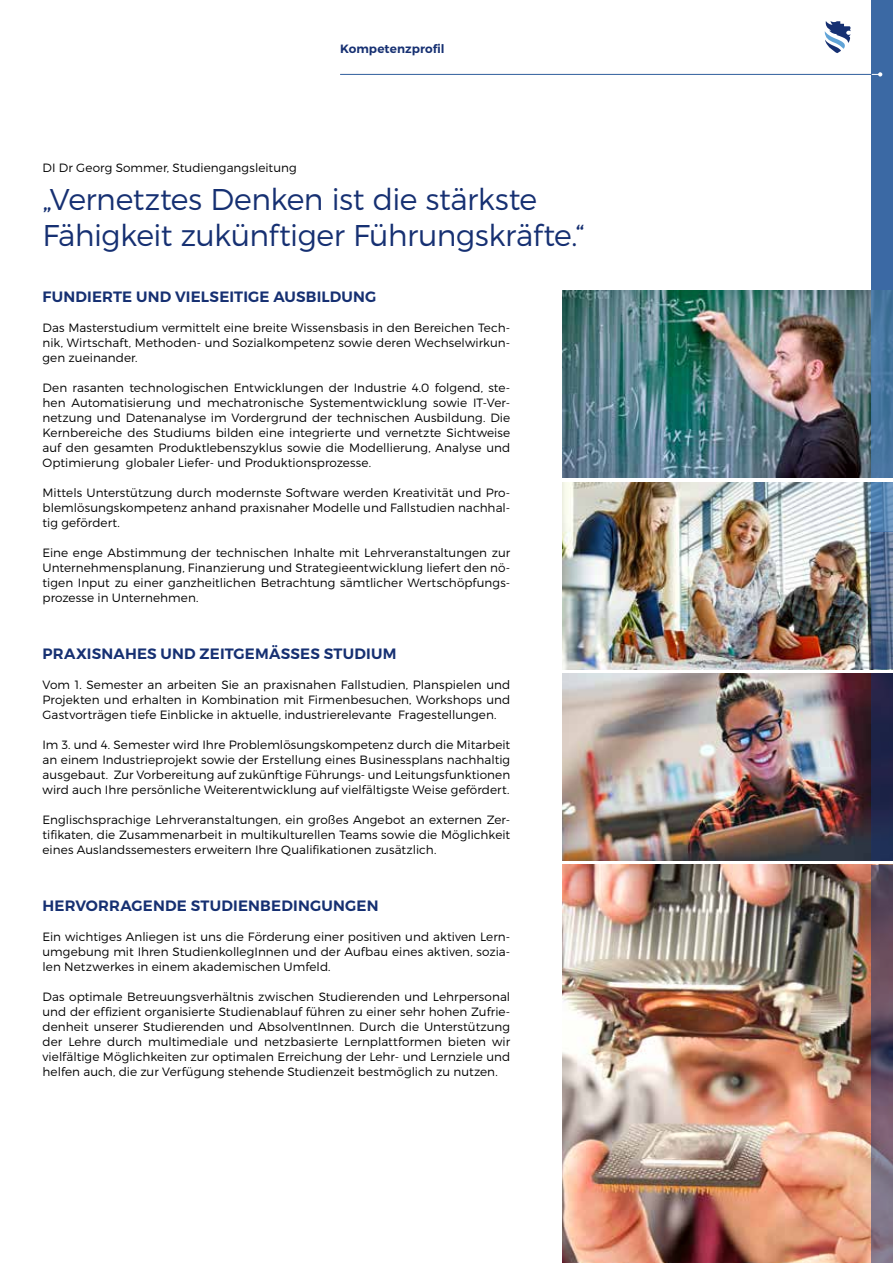
<style>
.page{position:relative;width:893px;height:1263px;background:#fff}
.page>*{position:absolute;margin:0;border:0;box-sizing:border-box;transform-origin:0 0}
.t1{font:300 30px/36px "Montserrat";letter-spacing:-.015em;color:#163072}
.t2{font:600 15px "Montserrat";letter-spacing:.015em;color:#163072}
.t3{font:300 12px/15px "Montserrat";letter-spacing:.005em;color:#000;text-align:justify}
.t4{font:600 12px "Montserrat";letter-spacing:.005em;color:#163072}
</style>
<div class="page">
<div style="left:872px;top:0;width:21px;height:291px;background:#3b69a4"></div>
<hr style="left:340px;top:74px;width:532px;height:1px;background:#61a4d7">
<svg style="left:872px;top:72px;width:10px;height:5px"></svg>
<svg style="left:825px;top:21px;width:25px;height:32px"></svg>
<img style="left:562px;top:482px;width:310px;height:187px">
<img style="left:562px;top:674px;width:310px;height:187px">
<img style="left:562px;top:865px;width:310px;height:398px">
<img style="left:562px;top:291px;width:310px;height:187px">
<svg style="left:872px;top:531px;width:21px;height:138px;background:#546c90"></svg>
<div style="left:872px;top:674px;width:21px;height:187px;background:linear-gradient(to bottom,#221f43,#1e2c52)"></div>
<svg style="left:872px;top:865px;width:21px;height:398px;background:#69576b"></svg>
<svg style="left:872px;top:291px;width:21px;height:187px;background:#47769f"></svg>
<svg style="left:872px;top:482px;width:21px;height:49px"></svg>
<p class="t3" style="left:43px;top:160px;width:256px">DI Dr Georg Sommer, Studiengangsleitung</p>
<p class="t4" style="left:340px;top:41px;width:106px">Kompetenzprofil</p>
<h1 class="t1" style="left:43px;top:181px;width:543px">„Vernetztes Denken ist die stärkste<br>Fähigkeit zukünftiger Führungskräfte.“</h1>
<p class="t2" style="left:43px;top:287px;width:335px">FUNDIERTE UND VIELSEITIGE AUSBILDUNG</p>
<p class="t3" style="left:43px;top:320px;width:469px">Das Masterstudium vermittelt eine breite Wissensbasis in den Bereichen Tech&shy;nik, Wirtschaft, Methoden- und Sozialkompetenz sowie deren Wechselwirkun&shy;gen zueinander.</p>
<p class="t3" style="left:43px;top:380px;width:469px">Den rasanten technologischen Entwicklungen der Industrie 4.0 folgend, ste&shy;hen Automatisierung und mechatronische Systementwicklung sowie IT-Ver&shy;netzung und Datenanalyse im Vordergrund der technischen Ausbildung. Die Kernbereiche des Studiums bilden eine integrierte und vernetzte Sichtweise auf den gesamten Produktlebenszyklus sowie die Modellierung, Analyse und Optimierung globaler Liefer- und Produktionsprozesse.</p>
<p class="t3" style="left:43px;top:485px;width:469px">Mittels Unterstützung durch modernste Software werden Kreativität und Pro&shy;blemlösungskompetenz anhand praxisnaher Modelle und Fallstudien nachhal&shy;tig gefördert.</p>
<p class="t3" style="left:43px;top:545px;width:469px">Eine enge Abstimmung der technischen Inhalte mit Lehrveranstaltungen zur Unternehmensplanung, Finanzierung und Strategieentwicklung liefert den nö&shy;tigen Input zu einer ganzheitlichen Betrachtung sämtlicher Wertschöpfungs&shy;prozesse in Unternehmen.</p>
<p class="t2" style="left:43px;top:644px;width:355px">PRAXISNAHES UND ZEITGEMÄSSES STUDIUM</p>
<p class="t3" style="left:43px;top:677px;width:469px">Vom 1. Semester an arbeiten Sie an praxisnahen Fallstudien, Planspielen und Projekten und erhalten in Kombination mit Firmenbesuchen, Workshops und Gastvorträgen tiefe Einblicke in aktuelle, industrierelevante Fragestellungen.</p>
<p class="t3" style="left:43px;top:737px;width:469px">Im 3. und 4. Semester wird Ihre Problemlösungskompetenz durch die Mitarbeit an einem Industrieprojekt sowie der Erstellung eines Businessplans nachhaltig ausgebaut. Zur Vorbereitung auf zukünftige Führungs- und Leitungsfunktionen wird auch Ihre persönliche Weiterentwicklung auf vielfältigste Weise gefördert.</p>
<p class="t3" style="left:43px;top:812px;width:469px">Englischsprachige Lehrveranstaltungen, ein großes Angebot an externen Zer&shy;tifikaten, die Zusammenarbeit in multikulturellen Teams sowie die Möglichkeit eines Auslandssemesters erweitern Ihre Qualifikationen zusätzlich.</p>
<p class="t2" style="left:43px;top:896px;width:337px">HERVORRAGENDE STUDIENBEDINGUNGEN</p>
<p class="t3" style="left:43px;top:929px;width:469px">Ein wichtiges Anliegen ist uns die Förderung einer positiven und aktiven Lern&shy;umgebung mit Ihren StudienkollegInnen und der Aufbau eines aktiven, sozia&shy;len Netzwerkes in einem akademischen Umfeld.</p>
<p class="t3" style="left:43px;top:989px;width:469px">Das optimale Betreuungsverhältnis zwischen Studierenden und Lehrpersonal und der effizient organisierte Studienablauf führen zu einer sehr hohen Zufrie&shy;denheit unserer Studierenden und AbsolventInnen. Durch die Unterstützung der Lehre durch multimediale und netzbasierte Lernplattformen bieten wir vielfältige Möglichkeiten zur optimalen Erreichung der Lehr- und Lernziele und helfen auch, die zur Verfügung stehende Studienzeit bestmöglich zu nutzen.</p>
</div>
